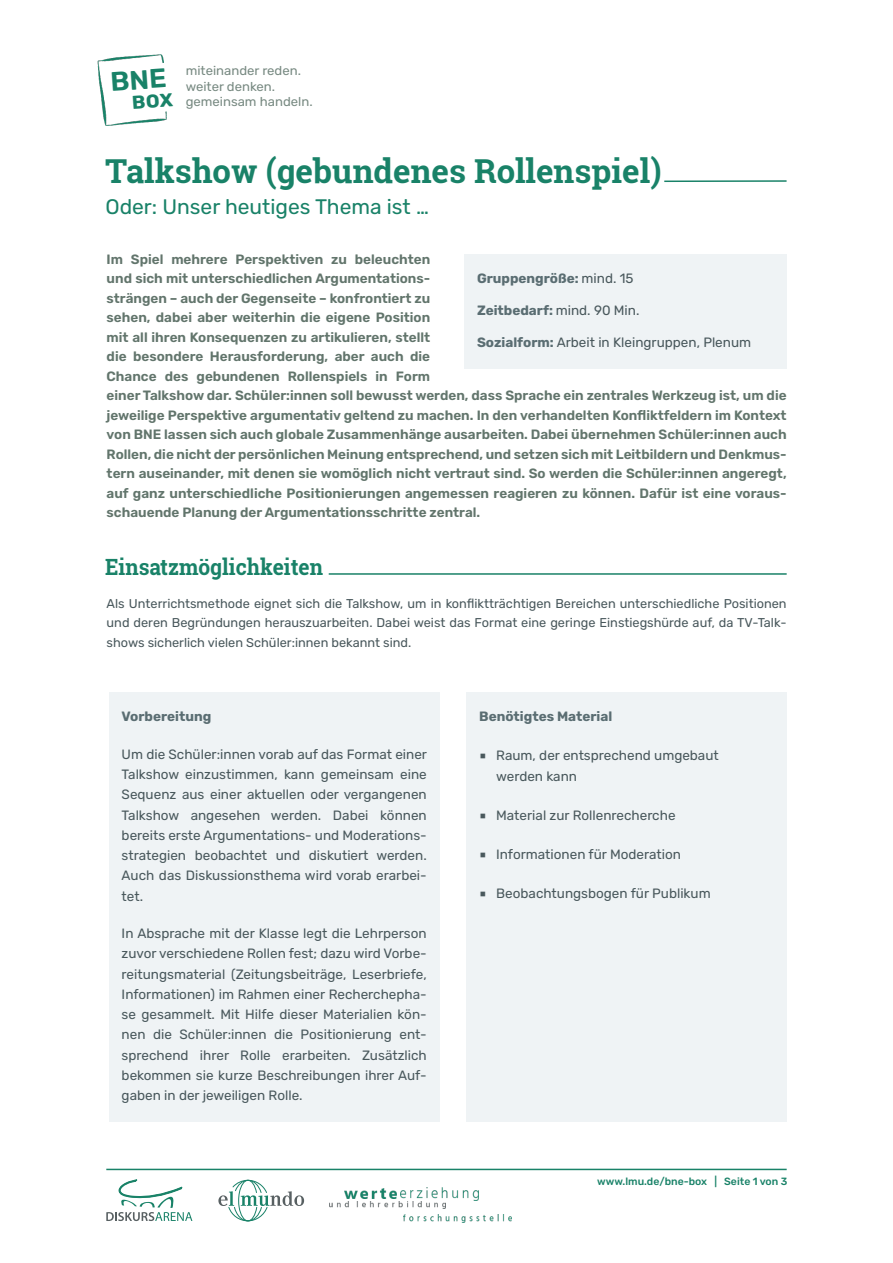
<style>
.page{position:relative;width:893px;height:1263px;background:#fff}
.page>*{position:absolute;margin:0;border:0;box-sizing:border-box;transform-origin:0 0}
.t1{font:700 33px "Roboto Slab";color:#198268}
.t2{font:700 22.35px "Roboto Slab";color:#198268;scale:.94 1}
.t3{font:21px "Rubik";color:#198268}
.t4{font:600 13.5px/19.5px "Rubik";color:#62756c}
.t5{font:13.5px/20.2px "Rubik";color:#49585c;text-align:justify}
.t6{font:700 13.5px "Rubik";color:#5a6d72}
.t7{font:12.75px/19.5px "Rubik";color:#49585c;text-align:justify}
.t8{font:12.75px/15.5px "Rubik";color:#788a82}
.t9{font:500 10.5px "Rubik";color:#198268}
.s1{font-weight:400;color:#49585c}
.s2{font-weight:700;color:#5a6d72}
.s3{font-family:"Lucida Grande"}
</style>
<div class="page">
<div style="left:464px;top:254px;width:323px;height:115px;background:#eff3f5"></div>
<img style="left:98px;top:54px;width:69px;height:72px">
<hr style="left:329px;top:573px;width:458px;height:2px;background:#198268">
<hr style="left:106px;top:1169px;width:681px;height:1px;background:#198268">
<svg style="left:106px;top:1180px;width:86px;height:41px"></svg>
<svg style="left:218px;top:1180px;width:86px;height:41px"></svg>
<img style="left:329px;top:1190px;width:183px;height:33px">
<img style="left:403px;top:1215px;width:108px;height:7px">
<img style="left:330px;top:1201px;width:115px;height:8px">
<img style="left:400px;top:1187px;width:78px;height:14px">
<img style="left:344px;top:1188px;width:53px;height:10px">
<hr style="left:664px;top:180px;width:123px;height:2px;background:#198268">
<div style="left:109px;top:692px;width:330px;height:429px;background:#eff3f5"></div>
<div style="left:466px;top:692px;width:321px;height:429px;background:#eff3f5"></div>
<svg style="left:112px;top:61px;width:55px;height:51px"></svg>
<p class="t8" style="left:186px;top:63px;width:129px">miteinander reden. weiter denken. gemeinsam handeln.</p>
<h1 class="t1" style="left:105px;top:148px;width:558px">Talkshow (gebundenes Rollenspiel)</h1>
<h3 class="t3" style="left:106px;top:194px;width:325px">Oder: Unser heutiges Thema ist …</h3>
<p class="t4" style="left:107px;top:249px;width:682px">Im Spiel mehrere Perspektiven zu beleuchten<br>und sich mit unterschiedlichen Argumentations-<br>strängen – auch der Gegenseite – konfrontiert zu<br>sehen, dabei aber weiterhin die eigene Position<br>mit all ihren Konsequenzen zu artikulieren, stellt<br>die besondere Herausforderung, aber auch die<br>Chance des gebundenen Rollenspiels in Form<br>einer Talkshow dar. Schüler:innen soll bewusst werden, dass Sprache ein zentrales Werkzeug ist, um die jeweilige Perspektive argumentativ geltend zu machen. In den verhandelten Konfliktfeldern im Kontext von BNE lassen sich auch globale Zusammenhänge ausarbeiten. Dabei übernehmen Schüler:innen auch Rollen, die nicht der persönlichen Meinung entsprechend, und setzen sich mit Leitbildern und Denkmus&shy;tern auseinander, mit denen sie womöglich nicht vertraut sind. So werden die Schüler:innen angeregt, auf ganz unterschiedliche Positionierungen angemessen reagieren zu können. Dafür ist eine voraus&shy;schauende Planung der Argumentationsschritte zentral.</p>
<p class="t6" style="left:477px;top:270px;width:158px">Gruppengröße: <span class="s1">mind. 15</span></p>
<p class="t6" style="left:477px;top:303px;width:164px">Zeitbedarf: <span class="s1">mind. 90 Min.</span></p>
<p class="t5" style="left:477px;top:333px;width:276px"><span class="s2">Sozialform:</span> Arbeit in Kleingruppen, Plenum</p>
<h2 class="t2" style="left:105px;top:551px;width:233px">Einsatzmöglichkeiten</h2>
<p class="t7" style="left:107px;top:594px;width:682px">Als Unterrichtsmethode eignet sich die Talkshow, um in konfliktträchtigen Bereichen unterschiedliche Positionen und deren Begründungen herauszuarbeiten. Dabei weist das Format eine geringe Einstiegshürde auf, da TV-Talk&shy;shows sicherlich vielen Schüler:innen bekannt sind.</p>
<p class="t6" style="left:122px;top:709px;width:91px">Vorbereitung</p>
<p class="t5" style="left:122px;top:744px;width:307px">Um die Schüler:innen vorab auf das Format einer Talkshow einzustimmen, kann gemeinsam eine Sequenz aus einer aktuellen oder vergangenen Talkshow angesehen werden. Dabei können bereits erste Argumentations- und Moderations&shy;strategien beobachtet und diskutiert werden.<br>Auch das Diskussionsthema wird vorab erarbei&shy;tet.</p>
<p class="t5" style="left:122px;top:923px;width:307px">In Absprache mit der Klasse legt die Lehrperson zuvor verschiedene Rollen fest; dazu wird Vorbe&shy;reitungsmaterial (Zeitungsbeiträge, Leserbriefe, Informationen) im Rahmen einer Recherchepha&shy;se gesammelt. Mit Hilfe dieser Materialien kön&shy;nen die Schüler:innen die Positionierung ent&shy;sprechend ihrer Rolle erarbeiten. Zusätzlich bekommen sie kurze Beschreibungen ihrer Auf&shy;gaben in der jeweiligen Rolle.</p>
<p class="t6" style="left:479px;top:709px;width:135px">Benötigtes Material</p>
<p class="t5" style="left:496px;top:745px;width:224px;line-height:21px;text-indent:-17px"><span class="s3">■</span> Raum, der entsprechend umgebaut werden kann</p>
<p class="t5" style="left:479px;top:806px;width:198px"><span class="s3">■</span> Material zur Rollenrecherche</p>
<p class="t5" style="left:479px;top:845px;width:203px"><span class="s3">■</span> Informationen für Moderation</p>
<p class="t5" style="left:479px;top:884px;width:233px"><span class="s3">■</span> Beobachtungsbogen für Publikum</p>
<p class="t9" style="left:597px;top:1175px;width:192px">www.lmu.de/bne-box | Seite 1 von 3</p>
</div>
